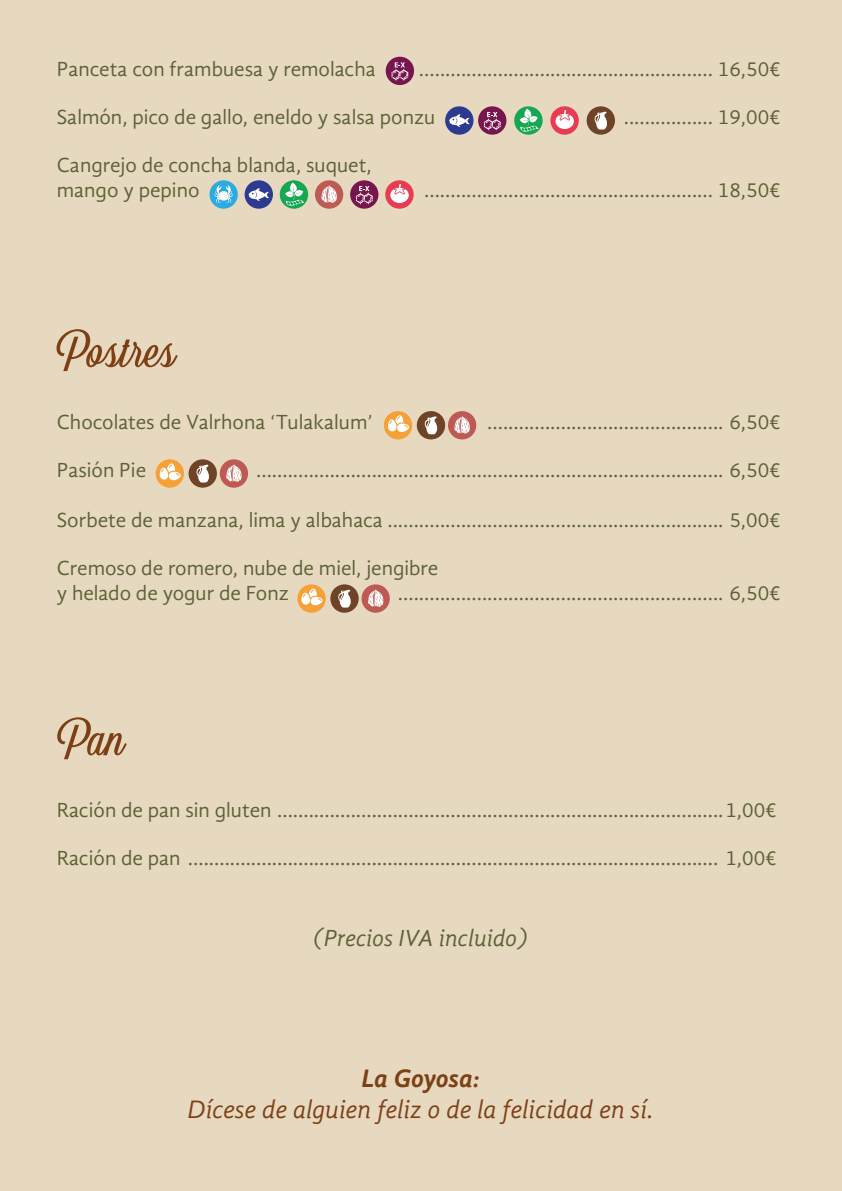
<style>
.page{position:relative;width:842px;height:1191px;background:#e7d9bf}
.page>*{position:absolute;margin:0;border:0;box-sizing:border-box;transform-origin:0 0}
.t1{font:50px "Eastside";color:#7d4015}
.t2{font:italic 26px "Gandhi Sans";color:#7d4015}
.t3{font:italic 700 26px "Gandhi Sans";letter-spacing:-.01em;color:#7d4015}
.t4{font:italic 24px "Gandhi Sans";color:#5c6236}
.t5{font:21px/25.2px "Gandhi Sans";color:#5c6236}
</style>
<div class="page">
<div style="left:417px;top:411px;width:28px;height:28px;background:#6f4327;border-radius:50%"></div>
<svg style="left:425px;top:416px;width:12px;height:18px"></svg>
<div style="left:448px;top:411px;width:28px;height:28px;background:#be5a54;border-radius:50%"></div>
<svg style="left:454px;top:416px;width:16px;height:18px"></svg>
<div style="left:384px;top:411px;width:28px;height:28px;background:#f6a038;border-radius:50%"></div>
<svg style="left:388px;top:415px;width:21px;height:17px"></svg>
<div style="left:189px;top:459px;width:28px;height:29px;background:#6f4327;border-radius:50%"></div>
<svg style="left:196px;top:464px;width:13px;height:18px"></svg>
<div style="left:220px;top:459px;width:28px;height:29px;background:#be5a54;border-radius:50%"></div>
<svg style="left:226px;top:464px;width:16px;height:18px"></svg>
<div style="left:156px;top:459px;width:28px;height:29px;background:#f6a038;border-radius:50%"></div>
<svg style="left:159px;top:463px;width:22px;height:17px"></svg>
<div style="left:330px;top:584px;width:29px;height:29px;background:#6f4327;border-radius:50%"></div>
<svg style="left:338px;top:589px;width:13px;height:18px"></svg>
<div style="left:361px;top:584px;width:29px;height:29px;background:#be5a54;border-radius:50%"></div>
<svg style="left:368px;top:589px;width:15px;height:18px"></svg>
<svg style="left:297px;top:584px;width:29px;height:29px"></svg>
<svg style="left:301px;top:588px;width:22px;height:17px"></svg>
<div style="left:245px;top:180px;width:28px;height:29px;background:#2c3b8f;border-radius:50%"></div>
<svg style="left:248px;top:188px;width:21px;height:13px"></svg>
<svg style="left:280px;top:180px;width:28px;height:29px"></svg>
<svg style="left:281px;top:180px;width:23px;height:26px"></svg>
<div style="left:315px;top:180px;width:28px;height:29px;background:#be5a54;border-radius:50%"></div>
<svg style="left:321px;top:185px;width:16px;height:18px"></svg>
<div style="left:350px;top:180px;width:28px;height:29px;background:#78154d;border-radius:50%"></div>
<svg style="left:356px;top:186px;width:17px;height:18px"></svg>
<svg style="left:209px;top:180px;width:29px;height:29px"></svg>
<svg style="left:214px;top:185px;width:19px;height:18px"></svg>
<svg style="left:385px;top:180px;width:29px;height:29px"></svg>
<svg style="left:390px;top:184px;width:19px;height:19px"></svg>
<div style="left:587px;top:106px;width:28px;height:29px;background:#6f4327;border-radius:50%"></div>
<svg style="left:594px;top:111px;width:13px;height:18px"></svg>
<div style="left:478px;top:106px;width:28px;height:29px;background:#78154d;border-radius:50%"></div>
<svg style="left:484px;top:112px;width:17px;height:18px"></svg>
<div style="left:445px;top:106px;width:28px;height:29px;background:#2c3b8f;border-radius:50%"></div>
<svg style="left:449px;top:114px;width:20px;height:13px"></svg>
<svg style="left:514px;top:106px;width:29px;height:29px"></svg>
<svg style="left:516px;top:106px;width:23px;height:26px"></svg>
<svg style="left:550px;top:106px;width:29px;height:29px"></svg>
<svg style="left:555px;top:110px;width:19px;height:19px"></svg>
<div style="left:386px;top:57px;width:28px;height:28px;background:#78154d;border-radius:50%"></div>
<svg style="left:391px;top:62px;width:17px;height:19px"></svg>
<p class="t5" style="left:57px;top:56px;width:321px">Panceta con frambuesa y remolacha</p>
<p class="t5" style="left:419px;top:56px;width:363px">........................................................ 16,50€</p>
<p class="t5" style="left:57px;top:104px;width:380px">Salmón, pico de gallo, eneldo y salsa ponzu</p>
<p class="t5" style="left:624px;top:104px;width:158px">................. 19,00€</p>
<p class="t5" style="left:57px;top:152px;width:317px">Cangrejo de concha blanda, suquet, mango y pepino</p>
<p class="t5" style="left:424px;top:177px;width:358px">....................................................... 18,50€</p>
<h1 class="t1" style="left:56px;top:320px;width:120px">Postres</h1>
<p class="t5" style="left:57px;top:409px;width:317px">Chocolates de Valrhona ‘Tulakalum’</p>
<p class="t5" style="left:487px;top:409px;width:295px">............................................. 6,50€</p>
<p class="t5" style="left:57px;top:457px;width:91px">Pasión Pie</p>
<p class="t5" style="left:256px;top:457px;width:526px">......................................................................................... 6,50€</p>
<p class="t5" style="left:57px;top:507px;width:725px">Sorbete de manzana, lima y albahaca ................................................................ 5,00€</p>
<p class="t5" style="left:57px;top:555px;width:383px">Cremoso de romero, nube de miel, jengibre y helado de yogur de Fonz</p>
<p class="t5" style="left:398px;top:580px;width:384px">.............................................................. 6,50€</p>
<h1 class="t1" style="left:57px;top:708px;width:68px">Pan</h1>
<p class="t5" style="left:57px;top:797px;width:722px">Ración de pan sin gluten .....................................................................................1,00€</p>
<p class="t5" style="left:57px;top:845px;width:722px">Ración de pan ..................................................................................................... 1,00€</p>
<p class="t4" style="left:313px;top:924px;width:216px">(Precios IVA incluido)</p>
<p class="t3" style="left:362px;top:1063px;width:119px">La Goyosa:</p>
<p class="t2" style="left:188px;top:1094px;width:467px">Dícese de alguien feliz o de la felicidad en sí.</p>
</div>
